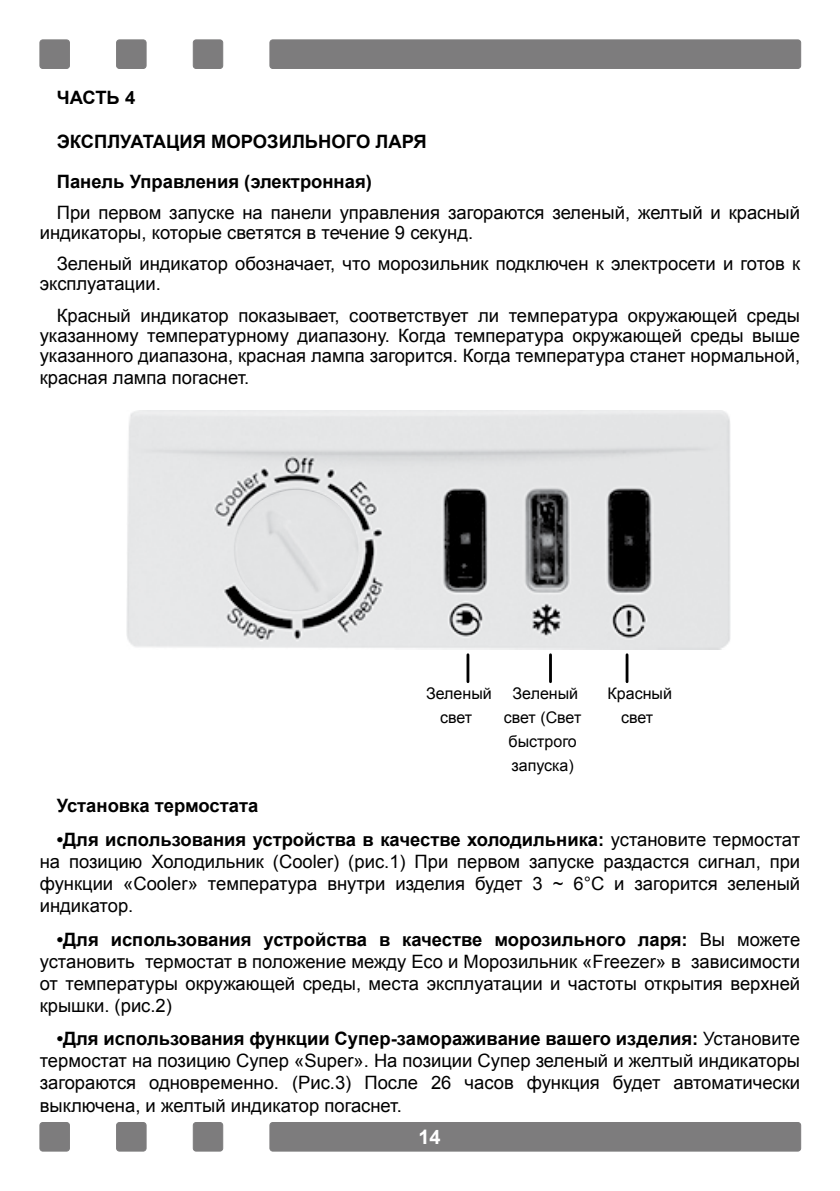
<style>
.page{position:relative;width:840px;height:1191px;background:#fff}
.page>*{position:absolute;margin:0;border:0;box-sizing:border-box;transform-origin:0 0}
.t1{font:700 20px "Arial";color:#fff}
.t2{font:18.4px/22px "Arial";color:#000;text-align:justify}
.t3{font:700 18.4px/40px "Arial";color:#000}
.t4{font:16px/24px "Arial";color:#000;text-align:center}
.s1{font-weight:700}
</style>
<div class="page">
<div style="left:270px;top:40px;width:530px;height:28px;background:#7d7c7d;border-radius:3px"></div>
<div style="left:269px;top:40px;width:531px;height:29px;border:1px solid #7d7c7d;border-radius:3px"></div>
<div style="left:40px;top:40px;width:29px;height:28px;background:#7d7c7d;border-radius:3px"></div>
<div style="left:40px;top:40px;width:30px;height:29px;border:1px solid #7d7c7d;border-radius:3px"></div>
<div style="left:193px;top:40px;width:29px;height:28px;background:#7d7c7d;border-radius:3px"></div>
<div style="left:193px;top:40px;width:30px;height:29px;border:1px solid #7d7c7d;border-radius:3px"></div>
<div style="left:116px;top:40px;width:30px;height:28px;background:#7d7c7d;border-radius:3px"></div>
<div style="left:116px;top:40px;width:30px;height:29px;border:1px solid #7d7c7d;border-radius:3px"></div>
<div style="left:270px;top:1122px;width:530px;height:29px;background:#7d7c7d;border-radius:3px"></div>
<div style="left:269px;top:1122px;width:531px;height:29px;border:1px solid #7d7c7d;border-radius:3px"></div>
<div style="left:40px;top:1122px;width:29px;height:29px;background:#7d7c7d;border-radius:3px"></div>
<div style="left:40px;top:1122px;width:30px;height:29px;border:1px solid #7d7c7d;border-radius:3px"></div>
<div style="left:193px;top:1122px;width:29px;height:29px;background:#7d7c7d;border-radius:3px"></div>
<div style="left:193px;top:1122px;width:30px;height:29px;border:1px solid #7d7c7d;border-radius:3px"></div>
<div style="left:116px;top:1122px;width:30px;height:29px;background:#7d7c7d;border-radius:3px"></div>
<div style="left:116px;top:1122px;width:30px;height:29px;border:1px solid #7d7c7d;border-radius:3px"></div>
<hr style="left:466px;top:655px;width:3px;height:26px;background:#000">
<hr style="left:625px;top:655px;width:3px;height:26px;background:#000">
<hr style="left:548px;top:655px;width:3px;height:26px;background:#000">
<img style="left:126px;top:410px;width:604px;height:239px">
<img style="left:232px;top:490px;width:128px;height:123px">
<p class="t3" style="left:57px;top:78px;width:80px">ЧАСТЬ 4</p>
<p class="t3" style="left:57px;top:122px;width:371px">ЭКСПЛУАТАЦИЯ МОРОЗИЛЬНОГО ЛАРЯ<br>Панель Управления (электронная)</p>
<p class="t2" style="left:40px;top:203px;width:761px;line-height:20px;text-indent:17px">При первом запуске на панели управления загораются зеленый, желтый и красный индикаторы, которые светятся в течение 9 секунд.</p>
<p class="t2" style="left:40px;top:254px;width:761px;line-height:20px;text-indent:17px">Зеленый индикатор обозначает, что морозильник подключен к электросети и готов к эксплуатации.</p>
<p class="t2" style="left:40px;top:305px;width:761px;line-height:20px;text-indent:17px">Красный индикатор показывает, соответствует ли температура окружающей среды указанному температурному диапазону. Когда температура окружающей среды выше указанного диапазона, красная лампа загорится. Когда температура станет нормальной,</p>
<p class="t2" style="left:40px;top:366px;width:211px">красная лампа погаснет.</p>
<p class="t4" style="left:426px;top:681px;width:67px">Зеленый свет</p>
<p class="t4" style="left:503px;top:681px;width:79px">Зеленый свет (Свет быстрого запуска)</p>
<p class="t4" style="left:607px;top:681px;width:66px">Красный свет</p>
<p class="t3" style="left:57px;top:786px;width:203px">Установка термостата</p>
<p class="t2" style="left:40px;top:828px;width:761px;text-indent:17px"><span class="s1">•Для использования устройства в качестве холодильника:</span> установите термостат на позицию Холодильник (Cooler) (рис.1) При первом запуске раздастся сигнал, при функции «Cooler» температура внутри изделия будет 3 ~ 6°C и загорится зеленый индикатор.</p>
<p class="t2" style="left:40px;top:928px;width:761px;text-indent:17px"><span class="s1">•Для использования устройства в качестве морозильного ларя:</span> Вы можете установить термостат в положение между Eco и Морозильник «Freezer» в зависимости от температуры окружающей среды, места эксплуатации и частоты открытия верхней крышки. (рис.2)</p>
<p class="t2" style="left:40px;top:1028px;width:761px;text-indent:17px"><span class="s1">•Для использования функции Супер-замораживание вашего изделия:</span> Установите термостат на позицию Супер «Super». На позиции Супер зеленый и желтый индикаторы загораются одновременно. (Рис.3) После 26 часов функция будет автоматически выключена, и желтый индикатор погаснет.</p>
<p class="t1" style="left:418px;top:1123px;width:24px">14</p>
</div>
